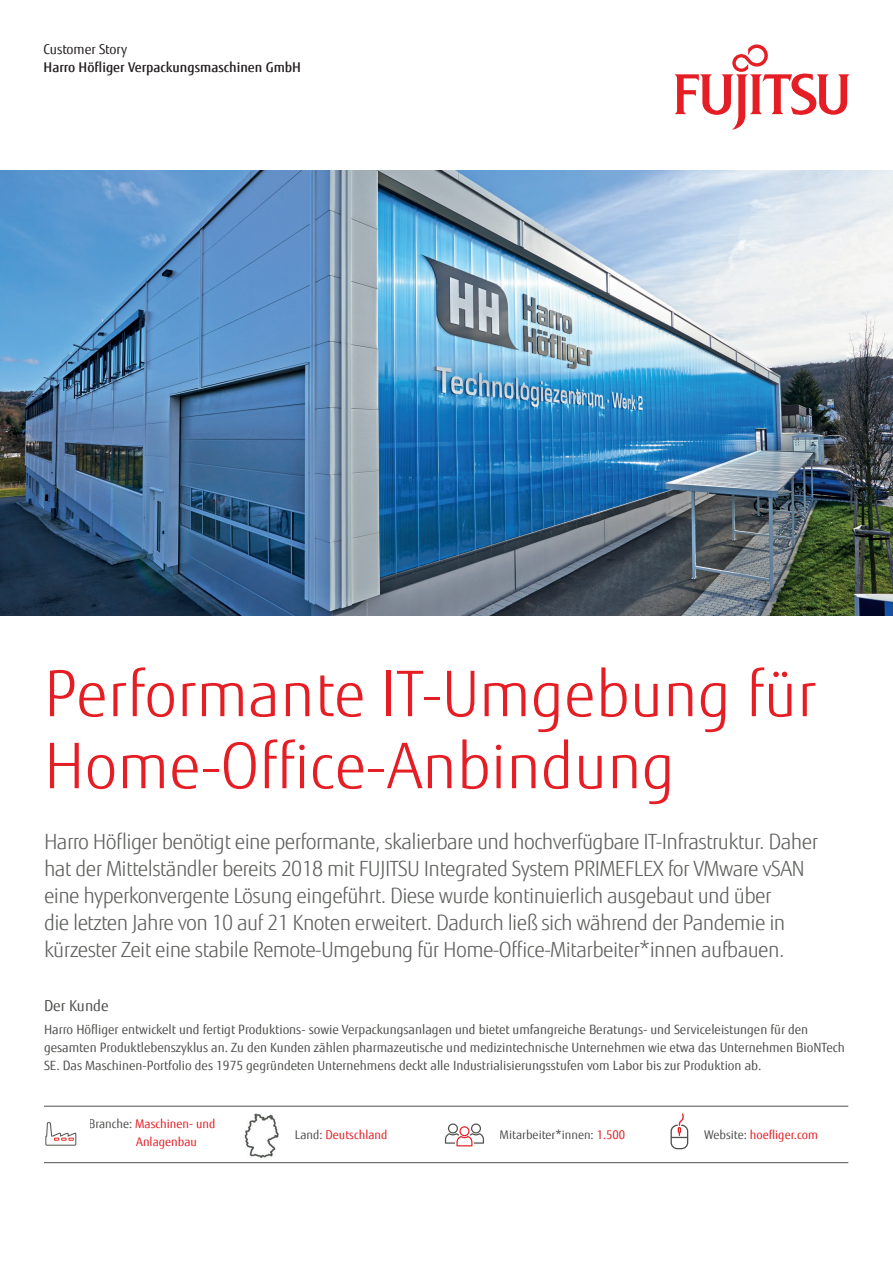
<style>
.page{position:relative;width:893px;height:1263px;background:#fff}
.page>*{position:absolute;margin:0;border:0;box-sizing:border-box;transform-origin:0 0}
.t1{font:300 63px/72px "Fujitsu Sans";color:#e41e24}
.t2{font:300 21px/27px "Fujitsu Sans";letter-spacing:-.03em;color:#5e615d}
.t3{font:15px "Fujitsu Sans";color:#4d504c}
.t4{font:500 13.5px "Fujitsu Sans";color:#231f20}
.t5{font:13.5px "Fujitsu Sans";color:#231f20}
.t6{font:12.75px/18px "Fujitsu Sans";color:#4d504c}
.t7{font:12px/18px "Fujitsu Sans";color:#e41e24}
.t8{font:12px "Fujitsu Sans";color:#4d504c}
.s1{color:#4d504c}
.s2{color:#e41e24}
</style>
<div class="page">
<svg style="left:674px;top:44px;width:176px;height:86px"></svg>
<hr style="left:44px;top:1162px;width:804px;height:1px;background:#4d504c">
<hr style="left:44px;top:1106px;width:804px;height:1px;background:#4d504c">
<img style="left:45px;top:1122px;width:32px;height:24px">
<img style="left:244px;top:1113px;width:35px;height:45px">
<svg style="left:445px;top:1123px;width:39px;height:23px"></svg>
<div style="left:670px;top:1124px;width:18px;height:25px;border:1px solid #4d504c;border-radius:6px"></div>
<svg style="left:671px;top:1113px;width:17px;height:25px"></svg>
<img style="left:0;top:170px;width:893px;height:445px">
<p class="t5" style="left:44px;top:41px;width:85px">Customer Story</p>
<p class="t4" style="left:44px;top:59px;width:259px">Harro Höfliger Verpackungsmaschinen GmbH</p>
<h1 class="t1" style="left:44px;top:658px;width:774px">Performante IT-Umgebung für<br>Home-Office-Anbindung</h1>
<p class="t2" style="left:44px;top:828px;width:776px">Harro Höfliger benötigt eine performante, skalierbare und hochverfügbare IT-Infrastruktur. Daher hat der Mittelständler bereits 2018 mit FUJITSU Integrated System PRIMEFLEX for VMware vSAN eine hyperkonvergente Lösung eingeführt. Diese wurde kontinuierlich ausgebaut und über<br>die letzten Jahre von 10 auf 21 Knoten erweitert. Dadurch ließ sich während der Pandemie in kürzester Zeit eine stabile Remote-Umgebung für Home-Office-Mitarbeiter*innen aufbauen.</p>
<p class="t3" style="left:44px;top:997px;width:66px">Der Kunde</p>
<p class="t6" style="left:44px;top:1020px;width:802px">Harro Höfliger entwickelt und fertigt Produktions- sowie Verpackungsanlagen und bietet umfangreiche Beratungs- und Serviceleistungen für den gesamten Produktlebenszyklus an. Zu den Kunden zählen pharmazeutische und medizintechnische Unternehmen wie etwa das Unternehmen BioNTech<br>SE. Das Maschinen-Portfolio des 1975 gegründeten Unternehmens deckt alle Industrialisierungsstufen vom Labor bis zur Produktion ab.</p>
<p class="t7" style="left:136px;top:1114px;width:81px;text-indent:-48px"><span class="s1">Branche:</span> Maschinen- und<br>Anlagenbau</p>
<p class="t7" style="left:295px;top:1126px;width:94px"><span class="s1">Land:</span> Deutschland</p>
<p class="t8" style="left:500px;top:1127px;width:127px">Mitarbeiter*innen: <span class="s2">1.500</span></p>
<p class="t7" style="left:704px;top:1126px;width:115px"><span class="s1">Website:</span> hoefliger.com</p>
</div>
